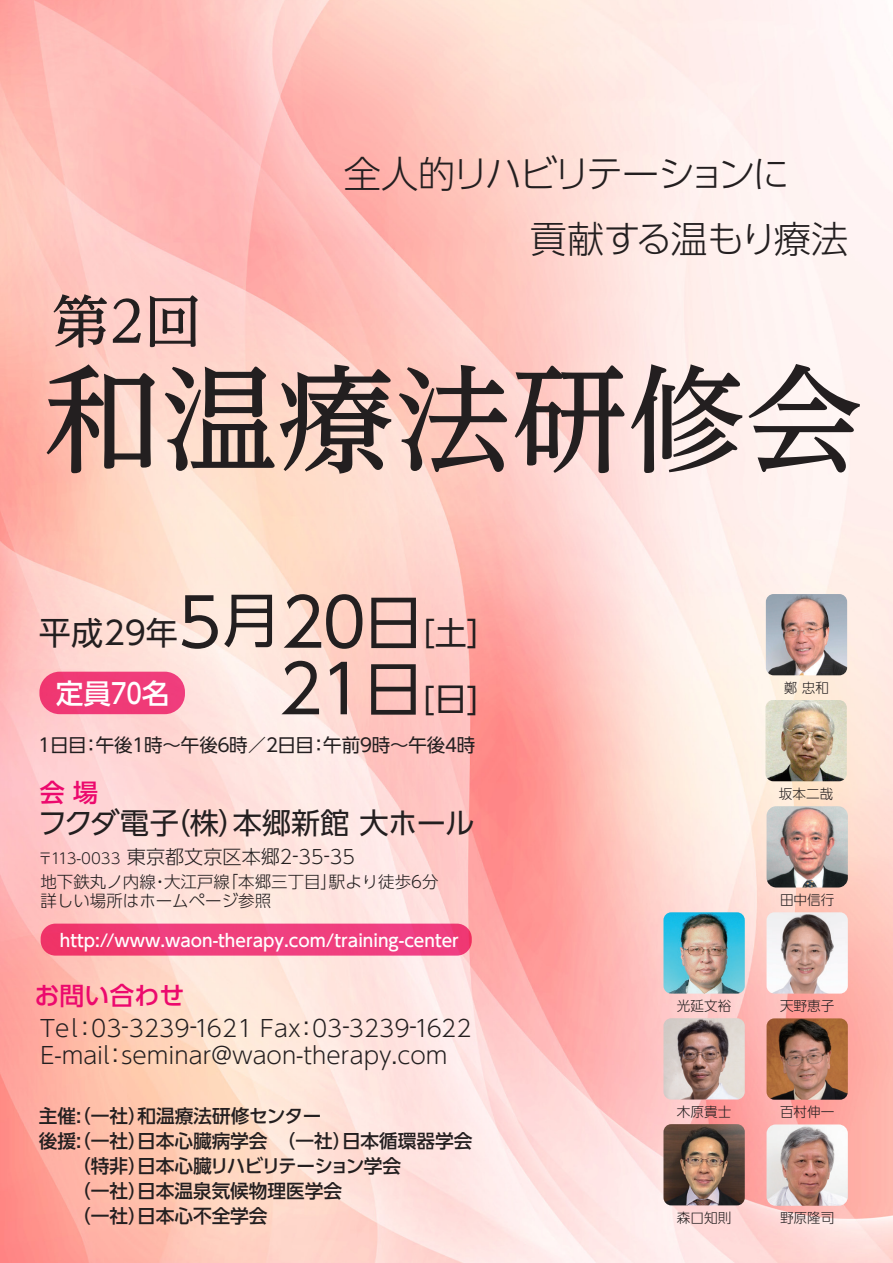
<style>
.page{position:relative;width:893px;height:1263px;background:#fff}
.page>*{position:absolute;margin:0;border:0;box-sizing:border-box;transform-origin:0 0}
.t1{font:500 117px "UD Reimin Pro";color:#231f20}
.t2{font:500 57px "UD Reimin Pro";color:#231f20}
.t3{font:300 37.2px/65.1px "UD Shin Go Pro";letter-spacing:-.07em;color:#231f20}
.t4{font:32.1px "UD Shin Go Pro";letter-spacing:.005em;color:#231f20}
.t5{font:29.25px "UD Shin Go Pro";letter-spacing:-.005em;color:#231f20}
.t6{font:500 27.6px "UD Shin Go Pro";color:#fff}
.t7{font:500 24.9px "UD Shin Go Pro";color:#ec096d}
.t8{font:300 23.1px/26.5px "UD Shin Go Pro";color:#231f20}
.t9{font:300 19.2px "UD Shin Go Pro";color:#231f20}
.t10{font:500 18.6px "UD Shin Go Pro";color:#231f20}
.t11{font:500 18.6px "UD Shin Go Pro";letter-spacing:-.03em;color:#231f20}
.t12{font:18.45px "UD Shin Go Pro";letter-spacing:-.19em;color:#231f20}
.t13{font:500 16.95px "UD Shin Go Pro";color:#fff}
.t14{font:300 16.5px/19.2px "UD Shin Go Pro";color:#231f20}
.t15{font:300 13.65px "UD Shin Go Pro";color:#231f20}
.s1{font-size:66.6px}
.s2{font-size:58.8px}
.s3{font-size:14.85px}
</style>
<div class="page">
<img style="left:0;top:0;width:893px;height:1263px">
<svg style="left:41px;top:924px;width:431px;height:32px;fill:#f03f7d"></svg>
<div style="left:39px;top:672px;width:146px;height:42px;background:#ef3a77;border-radius:20px"></div>
<img style="left:765px;top:700px;width:82px;height:81px">
<img style="left:766px;top:912px;width:82px;height:81px">
<img style="left:766px;top:1018px;width:82px;height:82px">
<img style="left:766px;top:1124px;width:82px;height:82px">
<img style="left:766px;top:594px;width:81px;height:81px">
<img style="left:663px;top:912px;width:82px;height:81px">
<img style="left:663px;top:1018px;width:82px;height:81px">
<img style="left:663px;top:1124px;width:82px;height:81px">
<img style="left:766px;top:806px;width:82px;height:81px">
<h2 class="t2" style="left:52px;top:275px;width:150px">第2回</h2>
<h3 class="t3" style="left:344px;top:140px;width:506px">全人的リハビリテーションに<br>　　　　　貢献する温もり療法</h3>
<h1 class="t1" style="left:44px;top:324px;width:820px">和温療法研修会</h1>
<h3 class="t4" style="left:39px;top:607px;width:441px">平成29年<span class="s1">5</span><span class="s2">月</span><span class="s1">20</span><span class="s2">日</span>[土]</h3>
<h3 class="t6" style="left:56px;top:671px;width:115px">定員70名</h3>
<h3 class="t4" style="left:278px;top:673px;width:202px"><span class="s1">21</span><span class="s2">日</span>[日]</h3>
<p class="t12" style="left:35px;top:730px;width:441px">１日目：午後１時～午後６時／２日目：午前９時～午後４時</p>
<h3 class="t7" style="left:40px;top:772px;width:60px">会 場</h3>
<h3 class="t5" style="left:38px;top:799px;width:439px">フクダ電子（株）本郷新館 大ホール</h3>
<p class="t9" style="left:38px;top:841px;width:319px"><span class="s3">〒113-0033</span> 東京都文京区本郷2-35-35</p>
<p class="t14" style="left:40px;top:871px;width:400px">地下鉄丸ノ内線・大江戸線「本郷三丁目」駅より徒歩6分詳しい場所はホームページ参照</p>
<p class="t13" style="left:60px;top:927px;width:401px">http://www.waon-therapy.com/training-center</p>
<h3 class="t7" style="left:34px;top:975px;width:151px">お問い合わせ</h3>
<p class="t8" style="left:40px;top:1014px;width:433px">Tel：03-3239-1621 Fax：03-3239-1622<br>E-mail：seminar@waon-therapy.com</p>
<p class="t10" style="left:39px;top:1101px;width:284px">主催:（一社）和温療法研修センター</p>
<p class="t10" style="left:39px;top:1126px;width:435px">後援:（一社）日本心臓病学会　（一社）日本循環器学会</p>
<p class="t11" style="left:72px;top:1151px;width:331px">（特非）日本心臓リハビリテーション学会</p>
<p class="t10" style="left:72px;top:1176px;width:272px">（一社）日本温泉気候物理医学会</p>
<p class="t10" style="left:72px;top:1200px;width:197px">（一社）日本心不全学会</p>
<p class="t15" style="left:784px;top:677px;width:47px">鄭 忠和</p>
<p class="t15" style="left:779px;top:783px;width:56px">坂本二哉</p>
<p class="t15" style="left:780px;top:889px;width:56px">田中信行</p>
<p class="t15" style="left:677px;top:995px;width:56px">光延文裕</p>
<p class="t15" style="left:780px;top:995px;width:56px">天野恵子</p>
<p class="t15" style="left:677px;top:1101px;width:56px">木原貴士</p>
<p class="t15" style="left:780px;top:1101px;width:56px">百村伸一</p>
<p class="t15" style="left:677px;top:1207px;width:56px">森口知則</p>
<p class="t15" style="left:780px;top:1207px;width:56px">野原隆司</p>
</div>
